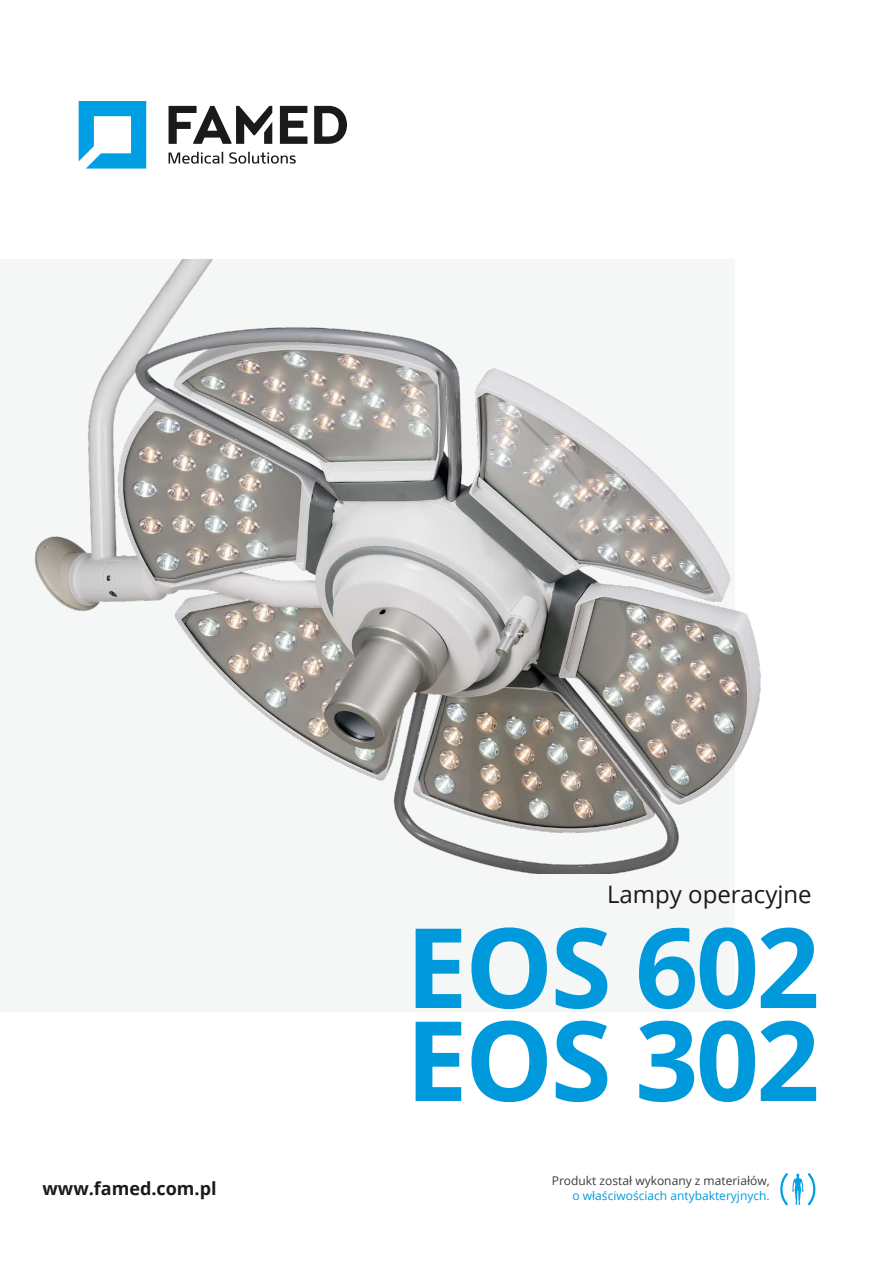
<style>
.page{position:relative;width:893px;height:1263px;background:#fff}
.page>*{position:absolute;margin:0;border:0;box-sizing:border-box;transform-origin:0 0}
.t1{font:700 111px/93px "Open Sans";letter-spacing:-.025em;color:#009adc}
.t2{font:24px "Open Sans";color:#1a1a18}
.t3{font:700 18px "Open Sans";color:#1a1a18}
.t4{font:12px "Open Sans";color:#3c3b3a}
.t5{font:12px "Open Sans";color:#009adc}
</style>
<div class="page">
<div style="left:0;top:259px;width:735px;height:753px;background:#f5f6f6"></div>
<svg style="left:780px;top:1173px;width:35px;height:32px"></svg>
<img style="left:34px;top:259px;width:727px;height:615px">
<svg style="left:79px;top:101px;width:67px;height:68px"></svg>
<svg style="left:169px;top:106px;width:103px;height:38px"></svg>
<svg style="left:280px;top:106px;width:27px;height:38px"></svg>
<svg style="left:314px;top:106px;width:33px;height:38px"></svg>
<svg style="left:169px;top:152px;width:54px;height:12px"></svg>
<svg style="left:229px;top:152px;width:67px;height:12px"></svg>
<h2 class="t2" style="left:607px;top:877px;width:206px">Lampy operacyjne</h2>
<h1 class="t1" style="left:406px;top:918px;width:416px">eos 602 eos 302</h1>
<h3 class="t3" style="left:43px;top:1176px;width:176px">www.famed.com.pl</h3>
<p class="t4" style="left:552px;top:1173px;width:219px">Produkt został wykonany z materiałów,</p>
<p class="t5" style="left:572px;top:1187px;width:199px">o właściwościach antybakteryjnych.</p>
</div>
